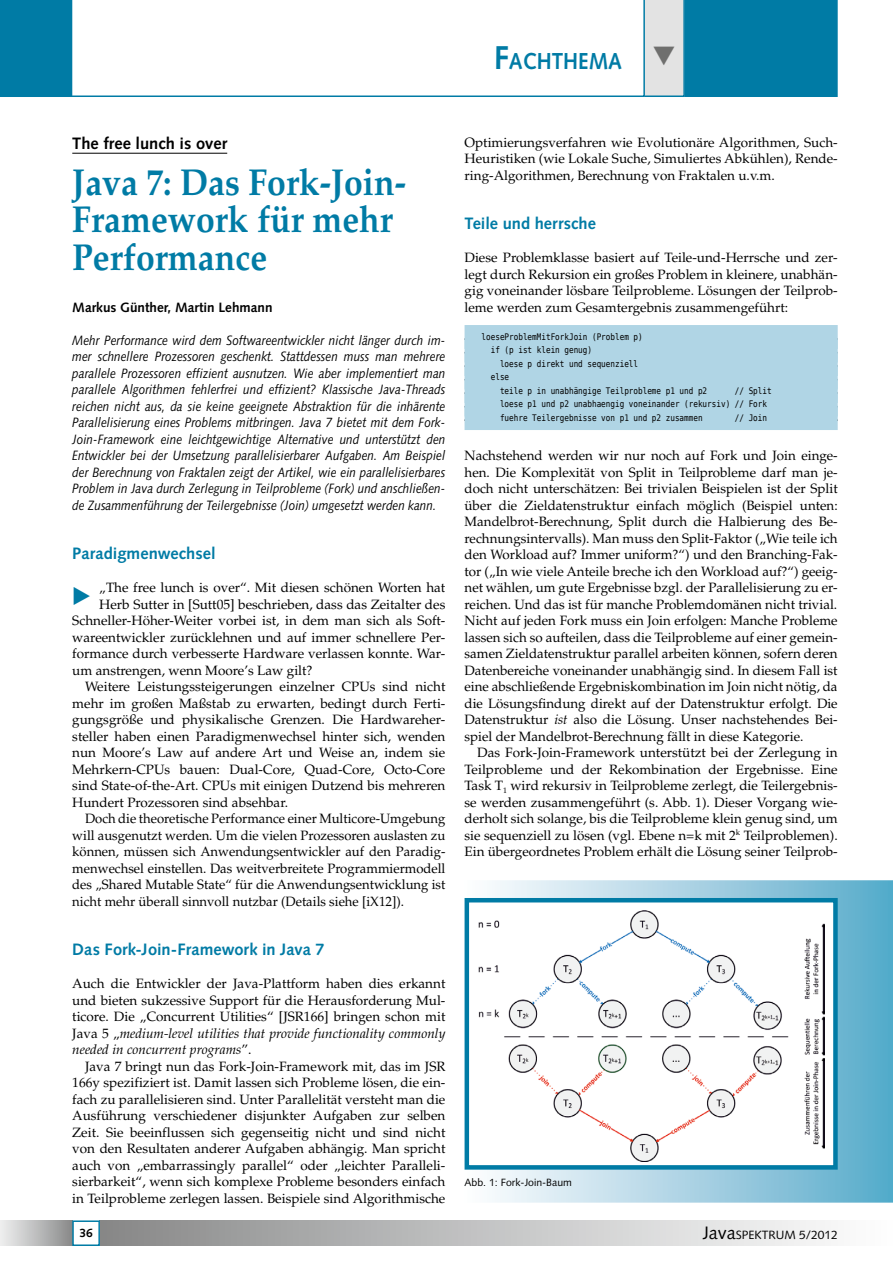
<style>
.page{position:relative;width:893px;height:1263px;background:#fff}
.page>*{position:absolute;margin:0;border:0;box-sizing:border-box;transform-origin:0 0}
.t1{font:700 37.5px/37.5px "Palatino";color:#007ba5;scale:.9 1}
.t2{font:23.4px "European Pi Three";color:#007ba5}
.t3{font:700 23.1px "Syntax";color:#007ba5;scale:.9 1}
.t4{font:700 16.5px "Syntax";color:#007ba5}
.t5{font:700 16.5px "Syntax";color:#000}
.t6{font:13.5px/16.5px "Palatino";color:#000;text-align:justify}
.t7{font:italic 13.5px/16.5px "Syntax";color:#000;text-align:justify;scale:.87 1}
.t8{font:700 13.5px "Syntax";color:#000}
.t9{font:12px "Syntax";color:#000}
.t10{font:700 12px "Syntax";color:#000}
.t11{font:10.5px "Syntax";color:#000}
.t12{font:9px/13.5px "Bitstream Vera Sans Mono";color:#000;scale:.85 1}
.s1{font-size:33px}
.s2{font-style:italic}
.s3{font-size:18px}
</style>
<div class="page">
<div style="left:0;top:1220px;width:72px;height:26px;background:linear-gradient(to right,#f0f0f0,#8c8d8d)"></div>
<div style="left:100px;top:1220px;width:793px;height:26px;background:linear-gradient(to right,#888989,#fff)"></div>
<div style="left:72px;top:1220px;width:28px;height:26px;border:2px solid #007ba5"></div>
<svg style="left:72px;top:0;width:571px;height:97px"></svg>
<div style="left:0;top:0;width:72px;height:97px;background:#007ba5"></div>
<hr style="left:72px;top:153px;width:155px;height:1px;background:#000">
<div style="left:465px;top:325px;width:373px;height:24px;background:#b0d5e5"></div>
<div style="left:465px;top:338px;width:373px;height:24px;background:#b0d5e5"></div>
<div style="left:465px;top:352px;width:373px;height:24px;background:#b0d5e5"></div>
<div style="left:465px;top:365px;width:373px;height:24px;background:#b0d5e5"></div>
<div style="left:465px;top:379px;width:373px;height:24px;background:#b0d5e5"></div>
<div style="left:465px;top:392px;width:373px;height:24px;background:#b0d5e5"></div>
<div style="left:465px;top:406px;width:373px;height:24px;background:#b0d5e5"></div>
<div style="left:465px;top:881px;width:427px;height:321px;background:linear-gradient(to right,#fafafd,#58aaca)"></div>
<div style="left:465px;top:880px;width:428px;height:322px;border:2px solid #fff"></div>
<div style="left:467px;top:900px;width:368px;height:267px;background:#fff"></div>
<img style="left:478px;top:910px;width:346px;height:251px">
<div style="left:465px;top:898px;width:373px;height:271px;border:4px solid #007ba5"></div>
<svg style="left:643px;top:0;width:195px;height:97px;background:#2d8fb1"></svg>
<h3 class="t3" style="left:494px;top:48px;width:144px"><span class="s1">F</span>ACHTHEMA</h3>
<p class="t5" style="left:72px;top:133px;width:156px">The free lunch is over</p>
<h1 class="t1" style="left:72px;top:163px;width:372px">Java 7: Das Fork-Join-<br>Framework für mehr<br>Performance</h1>
<p class="t8" style="left:72px;top:299px;width:202px">Markus Günther, Martin Lehmann</p>
<p class="t7" style="left:72px;top:332px;width:430px">Mehr Performance wird dem Softwareentwickler nicht länger durch im&shy;mer schnellere Prozessoren geschenkt. Stattdessen muss man mehrere parallele Prozessoren effizient ausnutzen. Wie aber implementiert man parallele Algorithmen fehlerfrei und effizient? Klassische Java-Threads reichen nicht aus, da sie keine geeignete Abstraktion für die inhärente Parallelisierung eines Problems mitbringen. Java 7 bietet mit dem Fork-Join-Framework eine leichtgewichtige Alternative und unterstützt den Entwickler bei der Umsetzung parallelisierbarer Aufgaben. Am Beispiel der Berechnung von Fraktalen zeigt der Artikel, wie ein parallelisierbares Problem in Java durch Zerlegung in Teilprobleme (Fork) und anschließen&shy;de Zusammenführung der Teilergebnisse (Join) umgesetzt werden kann.</p>
<p class="t4" style="left:72px;top:544px;width:145px">Paradigmenwechsel</p>
<h2 class="t2" style="left:72px;top:581px;width:21px">E</h2>
<p class="t6" style="left:99px;top:579px;width:348px">„The free lunch is over“. Mit diesen schönen Worten hat</p>
<p class="t6" style="left:99px;top:596px;width:348px">Herb Sutter in [Sutt05] beschrieben, dass das Zeitalter des</p>
<p class="t6" style="left:72px;top:612px;width:375px">Schneller-Höher-Weiter vorbei ist, in dem man sich als Soft-</p>
<p class="t6" style="left:72px;top:629px;width:375px">wareentwickler zurücklehnen und auf immer schnellere Per-</p>
<p class="t6" style="left:72px;top:645px;width:375px">formance durch verbesserte Hardware verlassen konnte. War-</p>
<p class="t6" style="left:72px;top:662px;width:242px">um anstrengen, wenn Moore’s Law gilt?</p>
<p class="t6" style="left:85px;top:678px;width:362px">Weitere Leistungssteigerungen einzelner CPUs sind nicht</p>
<p class="t6" style="left:72px;top:695px;width:375px">mehr im großen Maßstab zu erwarten, bedingt durch Ferti-</p>
<p class="t6" style="left:72px;top:711px;width:375px">gungsgröße und physikalische Grenzen. Die Hardwareher-</p>
<p class="t6" style="left:72px;top:728px;width:375px">steller haben einen Paradigmenwechsel hinter sich, wenden</p>
<p class="t6" style="left:72px;top:744px;width:375px">nun Moore’s Law auf andere Art und Weise an, indem sie</p>
<p class="t6" style="left:72px;top:761px;width:375px">Mehrkern-CPUs bauen: Dual-Core, Quad-Core, Octo-Core</p>
<p class="t6" style="left:72px;top:777px;width:375px">sind State-of-the-Art. CPUs mit einigen Dutzend bis mehreren</p>
<p class="t6" style="left:72px;top:794px;width:217px">Hundert Prozessoren sind absehbar.</p>
<p class="t6" style="left:85px;top:810px;width:362px">Doch die theoretische Performance einer Multicore-Umgebung</p>
<p class="t6" style="left:72px;top:827px;width:375px">will ausgenutzt werden. Um die vielen Prozessoren auslasten zu</p>
<p class="t6" style="left:72px;top:843px;width:375px">können, müssen sich Anwendungsentwickler auf den Paradig-</p>
<p class="t6" style="left:72px;top:860px;width:375px">menwechsel einstellen. Das weitverbreitete Programmiermodell</p>
<p class="t6" style="left:72px;top:876px;width:375px">des „Shared Mutable State“ für die Anwendungsentwicklung ist</p>
<p class="t6" style="left:72px;top:893px;width:333px">nicht mehr überall sinnvoll nutzbar (Details siehe [iX12]).</p>
<p class="t4" style="left:72px;top:940px;width:254px">Das Fork-Join-Framework in Java 7</p>
<p class="t6" style="left:72px;top:975px;width:375px">Auch die Entwickler der Java-Plattform haben dies erkannt und bieten sukzessive Support für die Herausforderung Mul&shy;ticore. Die „Concurrent Utilities“ [JSR166] bringen schon mit Java 5 „<span class="s2">medium-level utilities that provide functionality commonly needed in concurrent programs</span>”.</p>
<p class="t6" style="left:72px;top:1058px;width:375px;text-indent:13px">Java 7 bringt nun das Fork-Join-Framework mit, das im JSR 166y spezifiziert ist. Damit lassen sich Probleme lösen, die ein&shy;fach zu parallelisieren sind. Unter Parallelität versteht man die Ausführung verschiedener disjunkter Aufgaben zur selben Zeit. Sie beeinflussen sich gegenseitig nicht und sind nicht von den Resultaten anderer Aufgaben abhängig. Man spricht auch von „embarrassingly parallel“ oder „leichter Paralleli&shy;sierbarkeit“, wenn sich komplexe Probleme besonders einfach in Teilprobleme zerlegen lassen. Beispiele sind Algorithmische</p>
<p class="t6" style="left:465px;top:134px;width:375px">Optimierungsverfahren wie Evolutionäre Algorithmen, Such-Heuristiken (wie Lokale Suche, Simuliertes Abkühlen), Rende&shy;ring-Algorithmen, Berechnung von Fraktalen u.v.m.</p>
<p class="t4" style="left:465px;top:214px;width:133px">Teile und herrsche</p>
<p class="t6" style="left:465px;top:249px;width:375px">Diese Problemklasse basiert auf Teile-und-Herrsche und zer&shy;legt durch Rekursion ein großes Problem in kleinere, unabhän&shy;gig voneinander lösbare Teilprobleme. Lösungen der Teilprob&shy;leme werden zum Gesamtergebnis zusammengeführt:</p>
<p class="t12" style="left:491px;top:330px;width:180px;text-indent:-9px">loeseProblemMitForkJoin (Problem p) if (p ist klein genug)</p>
<p class="t12" style="left:491px;top:357px;width:175px;text-indent:9px">loese p direkt und sequenziell else</p>
<p class="t12" style="left:500px;top:384px;width:245px">teile p in unabhängige Teilprobleme p1 und p2</p>
<p class="t12" style="left:500px;top:384px;width:321px;text-indent:235px">// Split loese p1 und p2 unabhaengig voneinander (rekursiv) // Fork fuehre Teilergebnisse von p1 und p2 zusammen</p>
<p class="t12" style="left:735px;top:411px;width:39px">// Join</p>
<p class="t6" style="left:465px;top:447px;width:375px">Nachstehend werden wir nur noch auf Fork und Join einge&shy;hen. Die Komplexität von Split in Teilprobleme darf man je&shy;doch nicht unterschätzen: Bei trivialen Beispielen ist der Split über die Zieldatenstruktur einfach möglich (Beispiel unten:<br>Mandelbrot-Berechnung, Split durch die Halbierung des Be&shy;rechnungsintervalls). Man muss den Split-Faktor („Wie teile ich den Workload auf? Immer uniform?“) und den Branching-Fak&shy;tor („In wie viele Anteile breche ich den Workload auf?“) geeig&shy;net wählen, um gute Ergebnisse bzgl. der Parallelisierung zu er&shy;reichen. Und das ist für manche Problemdomänen nicht trivial.<br>Nicht auf jeden Fork muss ein Join erfolgen: Manche Probleme lassen sich so aufteilen, dass die Teilprobleme auf einer gemein&shy;samen Zieldatenstruktur parallel arbeiten können, sofern deren Datenbereiche voneinander unabhängig sind. In diesem Fall ist eine abschließende Ergebniskombination im Join nicht nötig, da die Lösungsfindung direkt auf der Datenstruktur erfolgt. Die Datenstruktur <span class="s2">ist</span> also die Lösung. Unser nachstehendes Bei&shy;spiel der Mandelbrot-Berechnung fällt in diese Kategorie.</p>
<p class="t6" style="left:465px;top:744px;width:375px;text-indent:13px">Das Fork-Join-Framework unterstützt bei der Zerlegung in Teilprobleme und der Rekombination der Ergebnisse. Eine Task T<sub>1</sub> wird rekursiv in Teilprobleme zerlegt, die Teilergebnis&shy;se werden zusammengeführt (s. Abb. 1). Dieser Vorgang wie&shy;derholt sich solange, bis die Teilprobleme klein genug sind, um sie sequenziell zu lösen (vgl. Ebene n=k mit 2<sup>k</sup> Teilproblemen).<br>Ein übergeordnetes Problem erhält die Lösung seiner Teilprob-</p>
<p class="t11" style="left:465px;top:1176px;width:109px">Abb. 1: Fork-Join-Baum</p>
<p class="t10" style="left:79px;top:1226px;width:15px">36</p>
<p class="t9" style="left:703px;top:1227px;width:137px"><span class="s3">Java</span>SPEKTRUM 5/2012</p>
</div>
